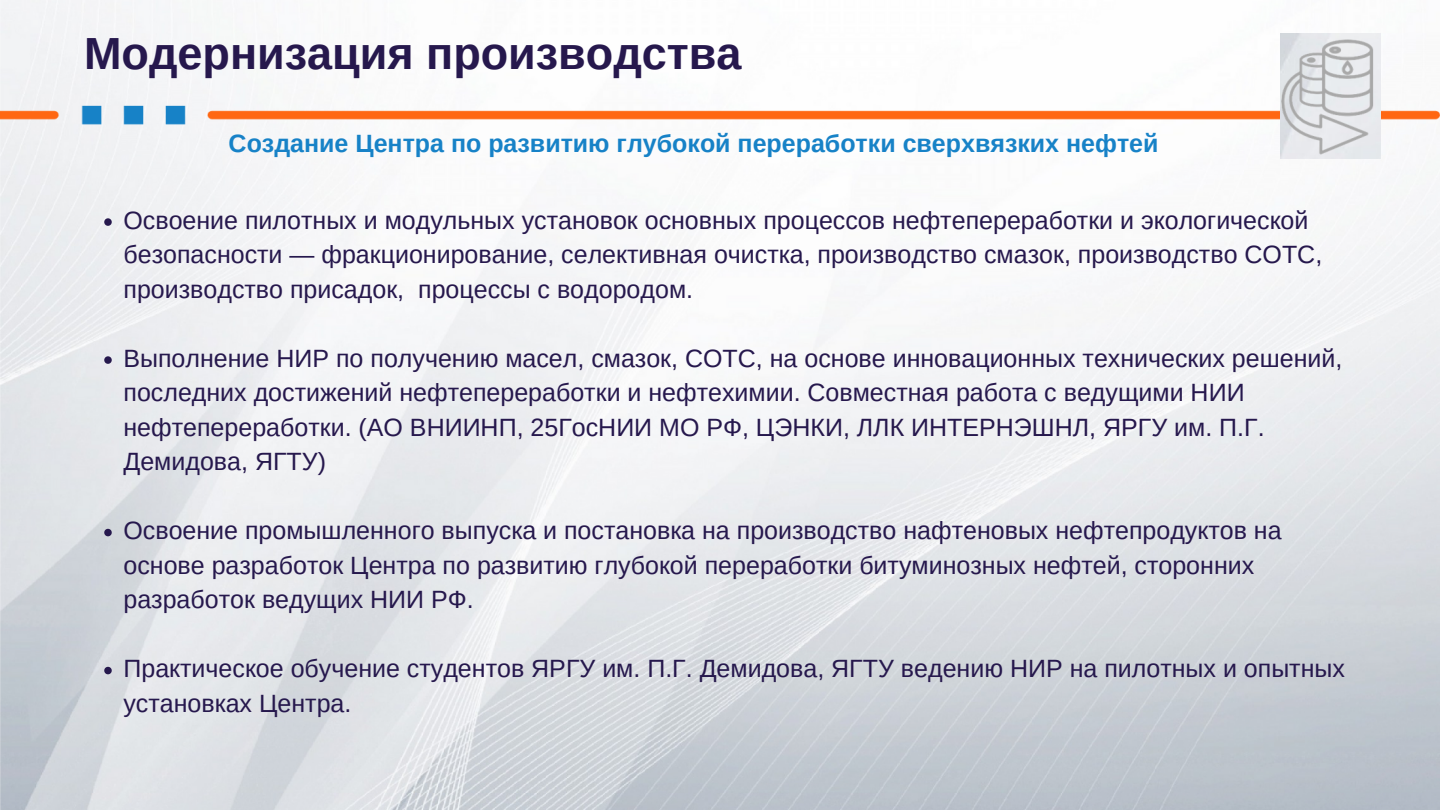
<style>
.page{position:relative;width:1440px;height:810px;background:#fff}
.page>*{position:absolute;margin:0;border:0;box-sizing:border-box;transform-origin:0 0}
.t1{font:700 45px "Arimo";color:#26184d}
.t2{font:25px/34.5px "Arimo";color:#26184d}
.t3{font:700 25px "Arimo";color:#1782c7}
</style>
<div class="page">
<img style="left:0;top:0;width:1440px;height:810px">
<svg style="left:104px;top:218px;width:8px;height:8px"></svg>
<svg style="left:104px;top:356px;width:8px;height:8px"></svg>
<svg style="left:104px;top:529px;width:8px;height:7px"></svg>
<svg style="left:104px;top:667px;width:8px;height:7px"></svg>
<img style="left:1280px;top:33px;width:101px;height:125px">
<p class="t1" style="left:84px;top:28px;width:659px">Модернизация производства</p>
<p class="t3" style="left:229px;top:129px;width:931px">Создание Центра по развитию глубокой переработки сверхвязких нефтей</p>
<p class="t2" style="left:123px;top:203px;width:1200px">Освоение пилотных и модульных установок основных процессов нефтепереработки и экологической безопасности — фракционирование, селективная очистка, производство смазок, производство СОТС, производство присадок, процессы с водородом.</p>
<p class="t2" style="left:123px;top:341px;width:1220px">Выполнение НИР по получению масел, смазок, СОТС, на основе инновационных технических решений, последних достижений нефтепереработки и нефтехимии. Совместная работа с ведущими НИИ нефтепереработки. (АО ВНИИНП, 25ГосНИИ МО РФ, ЦЭНКИ, ЛЛК ИНТЕРНЭШНЛ, ЯРГУ им. П.Г.<br>Демидова, ЯГТУ)</p>
<p class="t2" style="left:123px;top:513px;width:1160px">Освоение промышленного выпуска и постановка на производство нафтеновых нефтепродуктов на основе разработок Центра по развитию глубокой переработки битуминозных нефтей, сторонних разработок ведущих НИИ РФ.</p>
<p class="t2" style="left:123px;top:651px;width:1223px">Практическое обучение студентов ЯРГУ им. П.Г. Демидова, ЯГТУ ведению НИР на пилотных и опытных установках Центра.</p>
</div>
